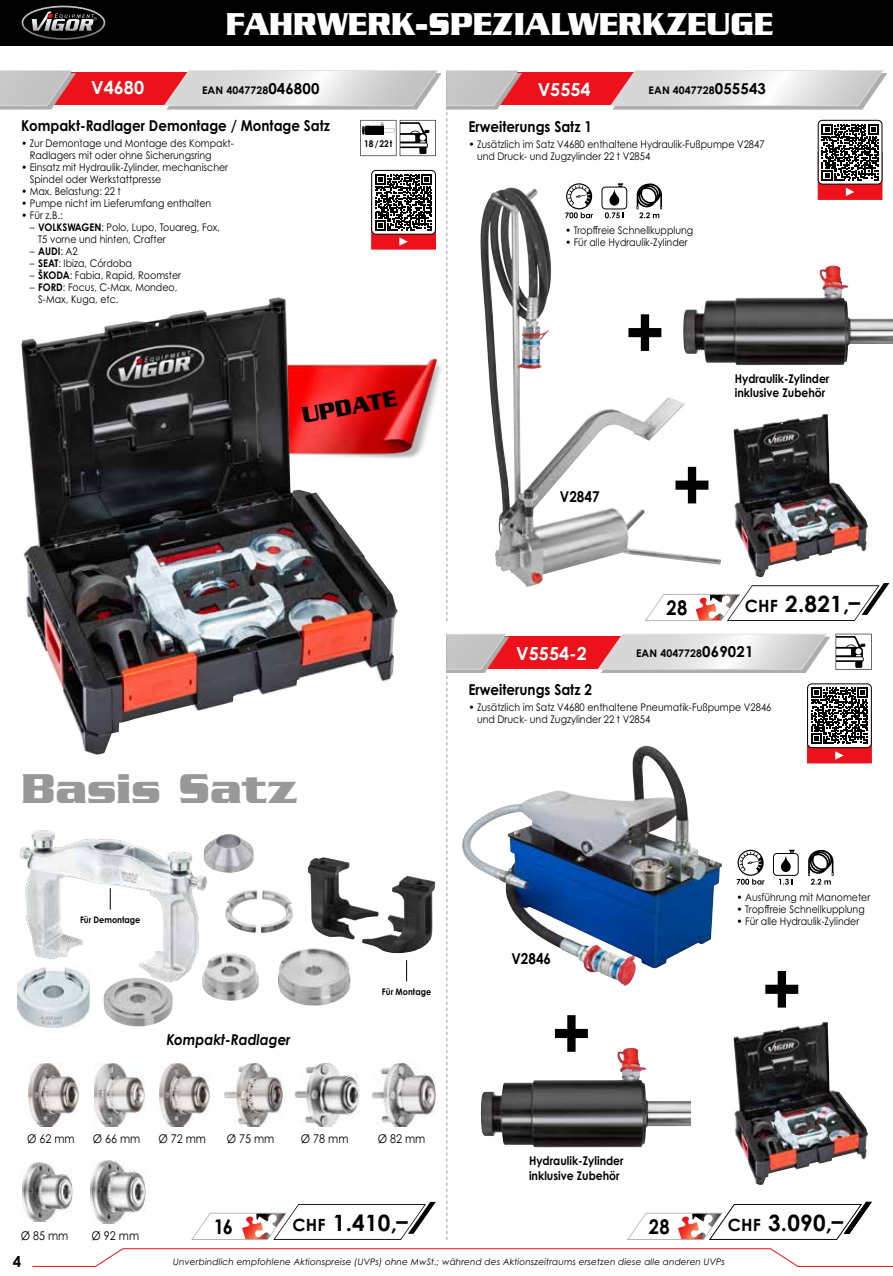
<style>
.page{position:relative;width:893px;height:1276px;background:#fff}
.page>*{position:absolute;margin:0;border:0;box-sizing:border-box;transform-origin:0 0}
.t1{font:700 75px "Century Gothic Pro Cyr";color:#000;scale:.9 1}
.t2{font:700 45px "Serpentine Pro";letter-spacing:-.005em;color:#989898}
.t3{font:700 34.2px "Serpentine Pro";color:#fff;scale:.9 1}
.t4{font:700 24.45px "Serpentine Pro";color:#000;scale:.9 1}
.t5{font:700 22.5px "Century Gothic Pro Cyr";letter-spacing:.01em;color:#000}
.t6{font:700 20.25px "Century Gothic Pro Cyr";color:#000;scale:.9 1}
.t7{font:700 18px "Century Gothic Pro Cyr";color:#fff}
.t8{font:700 15px "Century Gothic Pro Cyr";color:#000;scale:.9 1}
.t9{font:italic 700 15px "Century Gothic Pro Cyr";color:#000;scale:.9 1}
.t10{font:700 15px "Century Gothic Pro Cyr";color:#000}
.t11{font:700 12px/14.4px "Century Gothic Pro Cyr";color:#000;scale:.9 1}
.t12{font:12px "Century Gothic Pro Cyr";color:#000;scale:.9 1}
.t13{font:10.5px/12px "Century Gothic Pro Cyr";color:#000;scale:.9 1}
.t14{font:700 10.5px "Century Gothic Pro Cyr";letter-spacing:.01em;color:#000}
.t15{font:700 9.3px "Century Gothic Pro Cyr";color:#000;scale:.9 1}
.t16{font:italic 9px "Century Gothic Pro Cyr";letter-spacing:.01em;color:#000}
.t17{font:700 9px "Century Gothic Pro Cyr";color:#000;scale:.9 1}
.s1{font-size:15px}
.s2{font-weight:700}
.s3{font-size:16.8px}
</style>
<div class="page">
<div style="left:807px;top:716px;width:65px;height:47px;background:#ec111a"></div>
<svg style="left:835px;top:751px;width:9px;height:8px"></svg>
<div style="left:818px;top:152px;width:64px;height:48px;background:#ec111a;border:1px solid #ec111a"></div>
<svg style="left:846px;top:188px;width:8px;height:8px"></svg>
<svg style="left:360px;top:120px;width:76px;height:36px"></svg>
<svg style="left:836px;top:634px;width:36px;height:36px"></svg>
<img style="left:519px;top:188px;width:202px;height:399px">
<svg style="left:32px;top:1248px;width:861px;height:19px"></svg>
<div style="left:0;top:0;width:893px;height:45px;background:#000"></div>
<svg style="left:22px;top:6px;width:83px;height:34px"></svg>
<img style="left:394px;top:358px;width:48px;height:101px">
<div style="left:481px;top:636px;width:141px;height:32px;background:#ec111a"></div>
<svg style="left:601px;top:637px;width:229px;height:36px"></svg>
<svg style="left:597px;top:634px;width:231px;height:36px"></svg>
<svg style="left:446px;top:634px;width:61px;height:605px"></svg>
<div style="left:494px;top:73px;width:140px;height:32px;background:#ec111a"></div>
<svg style="left:613px;top:73px;width:274px;height:36px"></svg>
<svg style="left:609px;top:70px;width:275px;height:36px"></svg>
<svg style="left:446px;top:70px;width:73px;height:551px"></svg>
<svg style="left:565px;top:183px;width:28px;height:35px"></svg>
<svg style="left:601px;top:183px;width:26px;height:35px"></svg>
<svg style="left:636px;top:183px;width:26px;height:35px"></svg>
<svg style="left:737px;top:849px;width:28px;height:35px"></svg>
<svg style="left:773px;top:849px;width:26px;height:35px"></svg>
<svg style="left:808px;top:850px;width:26px;height:34px"></svg>
<img style="left:462px;top:745px;width:241px;height:240px">
<img style="left:21px;top:298px;width:373px;height:457px">
<img style="left:733px;top:414px;width:134px;height:163px">
<img style="left:733px;top:1022px;width:134px;height:163px">
<img style="left:683px;top:266px;width:210px;height:99px">
<img style="left:481px;top:1048px;width:210px;height:99px">
<div style="left:371px;top:202px;width:65px;height:47px;background:#ec111a;border:1px solid #ec111a"></div>
<svg style="left:399px;top:237px;width:9px;height:9px"></svg>
<div style="left:372px;top:170px;width:63px;height:64px;background:#fff;border-radius:4px"></div>
<svg style="left:375px;top:174px;width:57px;height:57px"></svg>
<div style="left:371px;top:170px;width:65px;height:64px;border:1px solid #000;border-radius:4px"></div>
<div style="left:807px;top:684px;width:64px;height:63px;background:#fff;border-radius:4px"></div>
<svg style="left:811px;top:687px;width:57px;height:57px"></svg>
<div style="left:807px;top:683px;width:65px;height:65px;border:1px solid #000;border-radius:4px"></div>
<svg style="left:818px;top:120px;width:64px;height:64px"></svg>
<svg style="left:822px;top:124px;width:56px;height:57px"></svg>
<div style="left:818px;top:120px;width:64px;height:64px;border:1px solid #000;border-radius:4px"></div>
<svg style="left:644px;top:583px;width:245px;height:38px"></svg>
<svg style="left:191px;top:1201px;width:245px;height:39px"></svg>
<svg style="left:627px;top:1201px;width:245px;height:39px"></svg>
<img style="left:17px;top:830px;width:201px;height:155px">
<img style="left:104px;top:977px;width:69px;height:50px">
<img style="left:18px;top:967px;width:71px;height:60px">
<svg style="left:406px;top:960px;width:1px;height:21px"></svg>
<svg style="left:110px;top:888px;width:1px;height:21px"></svg>
<img style="left:28px;top:1063px;width:50px;height:63px">
<img style="left:295px;top:1063px;width:65px;height:63px">
<img style="left:94px;top:1063px;width:50px;height:63px">
<img style="left:160px;top:1063px;width:50px;height:63px">
<img style="left:372px;top:1063px;width:64px;height:63px">
<img style="left:22px;top:1162px;width:50px;height:59px">
<img style="left:224px;top:1063px;width:58px;height:63px">
<img style="left:90px;top:1160px;width:56px;height:63px">
<div style="left:47px;top:73px;width:141px;height:32px;background:#ec111a"></div>
<div style="left:167px;top:73px;width:274px;height:36px;background:#aeadae"></div>
<svg style="left:163px;top:70px;width:276px;height:36px;background:#ded4d5"></svg>
<svg style="left:0;top:73px;width:75px;height:36px"></svg>
<svg style="left:0;top:70px;width:73px;height:36px;background:#c9b3b4"></svg>
<img style="left:203px;top:834px;width:176px;height:105px">
<h3 class="t3" style="left:226px;top:4px;width:610px">FAHRWERK-SPEZIALWERKZEUGE</h3>
<h3 class="t7" style="left:91px;top:76px;width:54px">V4680</h3>
<p class="t14" style="left:202px;top:83px;width:119px">EAN 4047728<span class="s1">046800</span></p>
<h3 class="t8" style="left:21px;top:116px;width:345px">Kompakt-Radlager Demontage / Montage Satz</h3>
<p class="t13" style="left:30px;top:137px;width:228px;text-indent:-9px"><span class="s2">•</span> Zur Demontage und Montage des Kompakt-<br>Radlagers mit oder ohne Sicherungsring</p>
<p class="t13" style="left:30px;top:161px;width:222px;text-indent:-9px"><span class="s2">•</span> Einsatz mit Hydraulik-Zylinder, mechanischer<br>Spindel oder Werkstattpresse</p>
<p class="t13" style="left:21px;top:185px;width:112px"><span class="s2">•</span> Max. Belastung: 22 t</p>
<p class="t13" style="left:21px;top:197px;width:213px"><span class="s2">•</span> Pumpe nicht im Lieferumfang enthalten</p>
<p class="t13" style="left:21px;top:209px;width:48px"><span class="s2">•</span> Für z.B.:</p>
<p class="t13" style="left:38px;top:221px;width:204px;text-indent:-9px">– <span class="s2">VOLKSWAGEN</span>: Polo, Lupo, Touareg, Fox,<br>T5 vorne und hinten, Crafter</p>
<p class="t13" style="left:30px;top:245px;width:55px">– <span class="s2">AUDI</span>: A2</p>
<p class="t13" style="left:30px;top:257px;width:115px">– <span class="s2">SEAT</span>: Ibiza, Córdoba</p>
<p class="t13" style="left:30px;top:269px;width:170px">– <span class="s2">ŠKODA</span>: Fabia, Rapid, Roomster</p>
<p class="t13" style="left:38px;top:281px;width:156px;text-indent:-9px">– <span class="s2">FORD</span>: Focus, C-Max, Mondeo,<br>S-Max, Kuga, etc.</p>
<p class="t15" style="left:364px;top:138px;width:33px">18/22t</p>
<h3 class="t4" style="left:300px;top:401px;width:107px;rotate:-10deg">UPDATE</h3>
<h2 class="t2" style="left:21px;top:763px;width:278px">Basis Satz</h2>
<p class="t17" style="left:80px;top:914px;width:69px">Für Demontage</p>
<h3 class="t9" style="left:166px;top:1030px;width:139px">Kompakt-Radlager</h3>
<p class="t17" style="left:382px;top:986px;width:56px">Für Montage</p>
<p class="t12" style="left:27px;top:1131px;width:54px">Ø 62 mm</p>
<p class="t12" style="left:93px;top:1131px;width:54px">Ø 66 mm</p>
<p class="t12" style="left:158px;top:1131px;width:54px">Ø 72 mm</p>
<p class="t12" style="left:301px;top:1131px;width:54px">Ø 78 mm</p>
<p class="t12" style="left:378px;top:1131px;width:54px">Ø 82 mm</p>
<p class="t12" style="left:227px;top:1131px;width:54px">Ø 75 mm</p>
<h3 class="t7" style="left:538px;top:78px;width:54px">V5554</h3>
<p class="t14" style="left:649px;top:83px;width:119px">EAN 4047728<span class="s1">055543</span></p>
<h3 class="t8" style="left:468px;top:117px;width:139px">Erweiterungs Satz 1</h3>
<p class="t13" style="left:477px;top:138px;width:321px;text-indent:-9px"><span class="s2">•</span> Zusätzlich im Satz V4680 enthaltene Hydraulik-Fußpumpe V2847 und Druck- und Zugzylinder 22 t V2854</p>
<p class="t13" style="left:565px;top:224px;width:144px"><span class="s2">•</span> Tropffreie Schnellkupplung</p>
<p class="t13" style="left:565px;top:236px;width:138px"><span class="s2">•</span> Für alle Hydraulik-Zylinder</p>
<h3 class="t8" style="left:560px;top:487px;width:46px">V2847</h3>
<h1 class="t1" style="left:625px;top:285px;width:46px">+</h1>
<p class="t11" style="left:735px;top:371px;width:107px">Hydraulik-Zylinder inklusive Zubehör</p>
<h1 class="t1" style="left:672px;top:438px;width:46px">+</h1>
<h3 class="t6" style="left:666px;top:595px;width:25px">28</h3>
<h3 class="t5" style="left:745px;top:590px;width:117px"><span class="s3">CHF</span> 2.821,–</h3>
<h3 class="t7" style="left:516px;top:642px;width:72px">V5554-2</h3>
<p class="t14" style="left:636px;top:647px;width:119px">EAN 4047728<span class="s1">069021</span></p>
<h3 class="t8" style="left:468px;top:680px;width:139px">Erweiterungs Satz 2</h3>
<p class="t13" style="left:477px;top:701px;width:329px;text-indent:-9px"><span class="s2">•</span> Zusätzlich im Satz V4680 enthaltene Pneumatik-Fußpumpe V2846 und Druck- und Zugzylinder 22 t V2854</p>
<h3 class="t8" style="left:511px;top:949px;width:46px">V2846</h3>
<h1 class="t1" style="left:551px;top:986px;width:46px">+</h1>
<p class="t11" style="left:529px;top:1153px;width:107px">Hydraulik-Zylinder inklusive Zubehör</p>
<p class="t13" style="left:737px;top:891px;width:150px"><span class="s2">•</span> Ausführung mit Manometer</p>
<p class="t13" style="left:737px;top:903px;width:144px"><span class="s2">•</span> Tropffreie Schnellkupplung</p>
<p class="t13" style="left:737px;top:915px;width:138px"><span class="s2">•</span> Für alle Hydraulik-Zylinder</p>
<h1 class="t1" style="left:761px;top:942px;width:46px">+</h1>
<p class="t12" style="left:21px;top:1228px;width:54px">Ø 85 mm</p>
<h3 class="t10" style="left:13px;top:1251px;width:10px">4</h3>
<p class="t12" style="left:92px;top:1228px;width:54px">Ø 92 mm</p>
<h3 class="t6" style="left:214px;top:1213px;width:23px">16</h3>
<h3 class="t5" style="left:292px;top:1209px;width:117px"><span class="s3">CHF</span> 1.410,–</h3>
<h3 class="t5" style="left:728px;top:1209px;width:117px"><span class="s3">CHF</span> 3.090,–</h3>
<h3 class="t6" style="left:649px;top:1213px;width:25px">28</h3>
<p class="t16" style="left:173px;top:1256px;width:553px">Unverbindlich empfohlene Aktionspreise (UVPs) ohne MwSt.; während des Aktionszeitraums ersetzen diese alle anderen UVPs</p>
</div>
